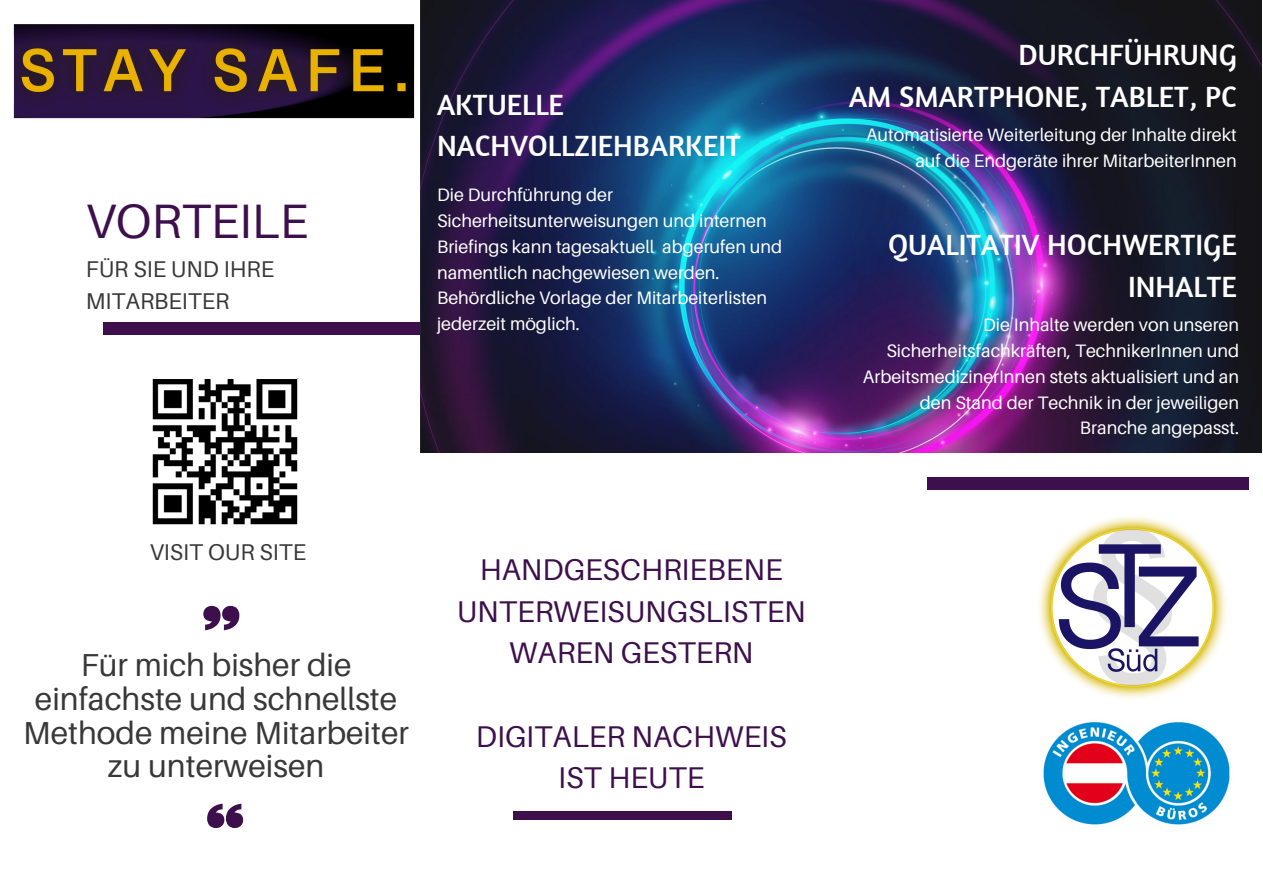
<style>
.page{position:relative;width:1263px;height:894px;background:#fff}
.page>*{position:absolute;margin:0;border:0;box-sizing:border-box;transform-origin:0 0}
.t1{font:48.3px "Aileron";color:#3d104d}
.t2{font:31.8px/33.8px "Aileron";color:#383838;text-align:center}
.t3{font:30px/41.5px "Amaranth";color:#fff;text-align:right}
.t4{font:30px/41.5px "Aileron";color:#3d104d;text-align:center}
.t5{font:22.8px/31.5px "Aileron";color:#383838}
.t6{font:18px/25.8px "Aileron";color:#fff;text-align:right}
</style>
<div class="page">
<div style="left:514px;top:811px;width:218px;height:8px;background:#3d104d"></div>
<div style="left:103px;top:322px;width:322px;height:13px;background:#3d104d"></div>
<svg style="left:203px;top:605px;width:36px;height:25px"></svg>
<svg style="left:207px;top:803px;width:36px;height:24px"></svg>
<img style="left:421px;top:0;width:841px;height:452px">
<img style="left:13px;top:18px;width:408px;height:142px">
<div style="left:927px;top:477px;width:322px;height:12px;background:#3d104d"></div>
<img style="left:1039px;top:516px;width:187px;height:182px">
<img style="left:1043px;top:722px;width:187px;height:103px">
<img style="left:152px;top:379px;width:146px;height:146px">
<h1 class="t1" style="left:86px;top:191px;width:224px">VORTEILE</h1>
<p class="t5" style="left:86px;top:253px;width:190px">FÜR SIE UND IHRE<br>MITARBEITER</p>
<h3 class="t3" style="left:437px;top:83px;width:305px;text-align:left">AKTUELLE<br>NACHVOLLZIEHBARKEIT</h3>
<p class="t6" style="left:437px;top:181px;width:347px;text-align:left">Die Durchführung der Sicherheitsunterweisungen und internen Briefings kann tagesaktuell abgerufen und namentlich nachgewiesen werden.<br>Behördliche Vorlage der Mitarbeiterlisten jederzeit möglich.</p>
<p class="t5" style="left:150px;top:535px;width:158px">VISIT OUR SITE</p>
<h2 class="t2" style="left:23px;top:647px;width:387px">Für mich bisher die einfachste und schnellste<br>Methode meine Mitarbeiter zu unterweisen</h2>
<h3 class="t4" style="left:457px;top:548px;width:351px">HANDGESCHRIEBENE<br>UNTERWEISUNGSLISTEN<br>WAREN GESTERN</h3>
<h3 class="t4" style="left:476px;top:714px;width:312px">DIGITALER NACHWEIS<br>IST HEUTE</h3>
<h3 class="t3" style="left:849px;top:33px;width:389px">DURCHFÜHRUNG<br>AM SMARTPHONE, TABLET, PC</h3>
<p class="t6" style="left:866px;top:122px;width:372px">Automatisierte Weiterleitung der Inhalte direkt auf die Endgeräte ihrer MitarbeiterInnen</p>
<h3 class="t3" style="left:888px;top:223px;width:350px">QUALITATIV HOCHWERTIGE<br>INHALTE</h3>
<p class="t6" style="left:863px;top:311px;width:378px">Die Inhalte werden von unseren Sicherheitsfachkräften, TechnikerInnen und ArbeitsmedizinerInnen stets aktualisiert und an den Stand der Technik in der jeweiligen Branche angepasst.</p>
</div>
